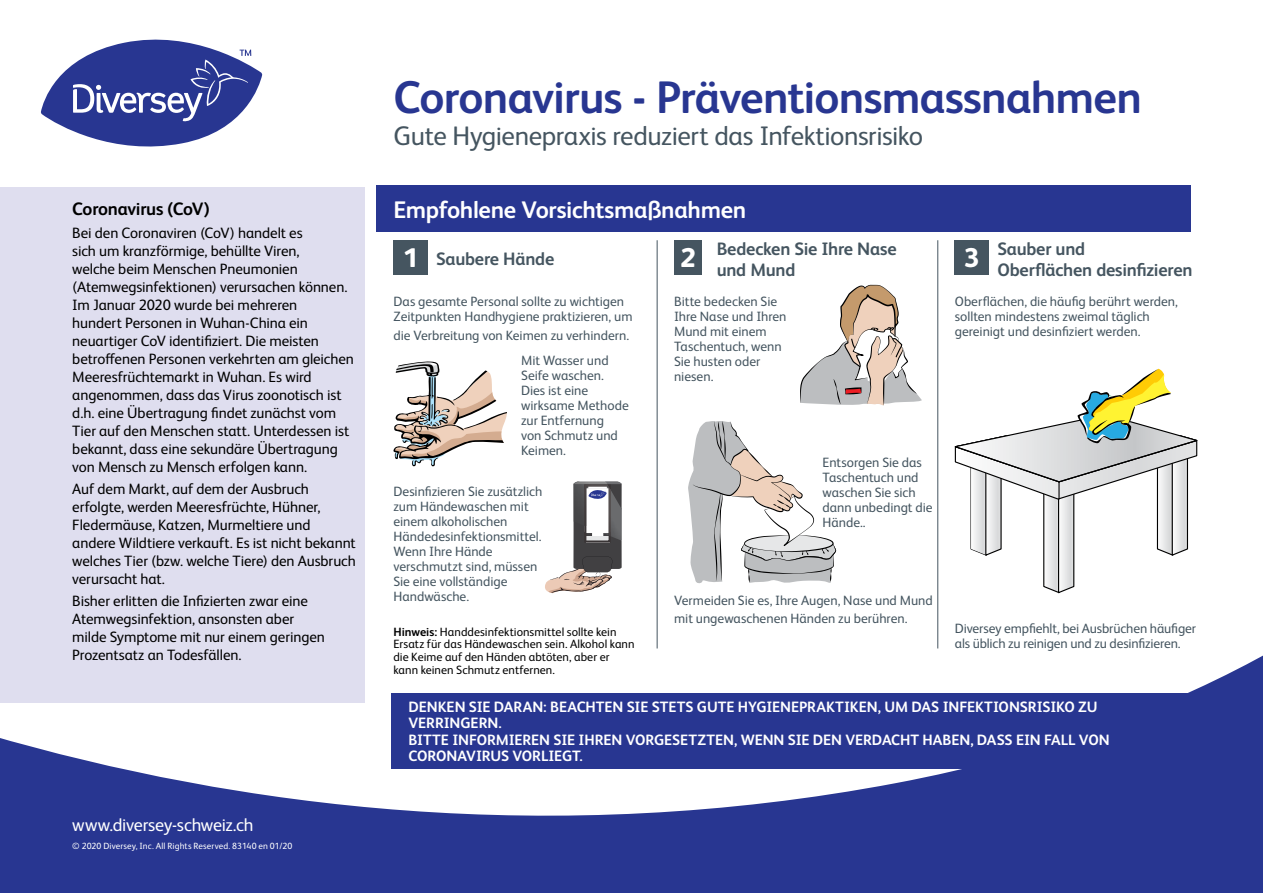
<style>
.page{position:relative;width:1263px;height:893px;background:#fff}
.page>*{position:absolute;margin:0;border:0;box-sizing:border-box;transform-origin:0 0}
.t1{font:700 45.6px "FS Albert Pro";letter-spacing:-.015em;color:#283691}
.t2{font:800 27px "FS Albert Pro";color:#fff}
.t3{font:26.85px "FS Albert Pro";letter-spacing:-.02em;color:#455560}
.t4{font:700 24px "FS Albert Pro";letter-spacing:-.015em;color:#fff}
.t5{font:700 18px "FS Albert Pro";letter-spacing:-.015em;color:#455560}
.t6{font:18px "FS Albert Pro";letter-spacing:-.015em;color:#fff}
.t7{font:700 18px "FS Albert Pro";letter-spacing:-.015em;color:#000}
.t8{font:15px/18px "FS Albert Pro";letter-spacing:-.005em;color:#000}
.t9{font:700 15px/16.5px "FS Albert Pro";letter-spacing:-.005em;color:#fff}
.t10{font:13.5px/15px "FS Albert Pro";color:#455560}
.t11{font:12px/12.8px "FS Albert Pro";letter-spacing:.005em;color:#000}
.t12{font:9px "FS Albert Pro";letter-spacing:.01em;color:#fff}
.s1{font-weight:700}
</style>
<div class="page">
<div style="left:0;top:187px;width:365px;height:516px;background:#dfdeef"></div>
<div style="left:376px;top:185px;width:815px;height:47px;background:#283691"></div>
<div style="left:393px;top:240px;width:34px;height:34px;background:#455560"></div>
<div style="left:674px;top:240px;width:28px;height:34px;background:#455560"></div>
<div style="left:955px;top:240px;width:34px;height:34px;background:#455560"></div>
<hr style="left:657px;top:240px;width:1px;height:408px;background:#455560">
<hr style="left:937px;top:240px;width:1px;height:408px;background:#455560">
<svg style="left:955px;top:368px;width:242px;height:225px"></svg>
<svg style="left:393px;top:361px;width:114px;height:105px"></svg>
<svg style="left:688px;top:421px;width:148px;height:163px"></svg>
<svg style="left:800px;top:285px;width:122px;height:121px"></svg>
<svg style="left:0;top:648px;width:1263px;height:245px;fill:#283691"></svg>
<svg style="left:41px;top:39px;width:221px;height:108px"></svg>
<img style="left:576px;top:481px;width:43px;height:1px">
<svg style="left:545px;top:482px;width:77px;height:111px"></svg>
<div style="left:391px;top:693px;width:800px;height:75px;background:#283691"></div>
<p class="t7" style="left:72px;top:197px;width:139px">Coronavirus (CoV)</p>
<p class="t8" style="left:72px;top:222px;width:283px">Bei den Coronaviren (CoV) handelt es<br>sich um kranzförmige, behüllte Viren,<br>welche beim Menschen Pneumonien (Atemwegsinfektionen) verursachen können.<br>Im Januar 2020 wurde bei mehreren<br>hundert Personen in Wuhan-China ein neuartiger CoV identifiziert. Die meisten betroffenen Personen verkehrten am gleichen Meeresfrüchtemarkt in Wuhan. Es wird angenommen, dass das Virus zoonotisch ist d.h. eine Übertragung findet zunächst vom Tier auf den Menschen statt. Unterdessen ist bekannt, dass eine sekundäre Übertragung von Mensch zu Mensch erfolgen kann.</p>
<p class="t8" style="left:72px;top:479px;width:285px">Auf dem Markt, auf dem der Ausbruch erfolgte, werden Meeresfrüchte, Hühner, Fledermäuse, Katzen, Murmeltiere und andere Wildtiere verkauft. Es ist nicht bekannt welches Tier (bzw. welche Tiere) den Ausbruch verursacht hat.</p>
<p class="t8" style="left:72px;top:591px;width:254px">Bisher erlitten die Infizierten zwar eine Atemwegsinfektion, ansonsten aber milde Symptome mit nur einem geringen Prozentsatz an Todesfällen.</p>
<p class="t6" style="left:72px;top:812px;width:183px">www.diversey-schweiz.ch</p>
<p class="t12" style="left:72px;top:839px;width:222px">© 2020 Diversey, Inc. All Rights Reserved. 83140 en 01/20</p>
<p class="t1" style="left:393px;top:65px;width:750px">Coronavirus - Präventionsmassnahmen</p>
<p class="t3" style="left:393px;top:117px;width:531px">Gute Hygienepraxis reduziert das Infektionsrisiko</p>
<p class="t4" style="left:393px;top:192px;width:354px">Empfohlene Vorsichtsmaßnahmen</p>
<p class="t5" style="left:436px;top:246px;width:120px">Saubere Hände</p>
<p class="t10" style="left:393px;top:293px;width:240px">Das gesamte Personal sollte zu wichtigen<br>Zeitpunkten Handhygiene praktizieren, um</p>
<p class="t10" style="left:393px;top:327px;width:237px">die Verbreitung von Keimen zu verhindern.</p>
<p class="t10" style="left:521px;top:352px;width:109px">Mit Wasser und<br>Seife waschen.<br>Dies ist eine wirksame Methode zur Entfernung<br>von Schmutz und<br>Keimen.</p>
<p class="t10" style="left:393px;top:483px;width:150px">Desinfizieren Sie zusätzlich zum Händewaschen mit einem alkoholischen<br>Händedesinfektionsmittel.<br>Wenn Ihre Hände verschmutzt sind, müssen<br>Sie eine vollständige<br>Handwäsche.</p>
<p class="t5" style="left:717px;top:236px;width:182px">Bedecken Sie Ihre Nase</p>
<p class="t5" style="left:717px;top:257px;width:80px">und Mund</p>
<p class="t5" style="left:997px;top:236px;width:89px">Sauber und</p>
<p class="t5" style="left:997px;top:257px;width:197px">Oberflächen desinfizieren</p>
<p class="t2" style="left:403px;top:236px;width:17px">1</p>
<p class="t2" style="left:680px;top:236px;width:17px">2</p>
<p class="t2" style="left:964px;top:236px;width:17px">3</p>
<p class="t10" style="left:955px;top:293px;width:225px">Oberflächen, die häufig berührt werden, sollten mindestens zweimal täglich gereinigt und desinfiziert werden.</p>
<p class="t10" style="left:674px;top:293px;width:114px">Bitte bedecken Sie<br>Ihre Nase und Ihren<br>Mund mit einem<br>Taschentuch, wenn<br>Sie husten oder niesen.</p>
<p class="t10" style="left:823px;top:454px;width:111px">Entsorgen Sie das<br>Taschentuch und waschen Sie sich dann unbedingt die<br>Hände..</p>
<p class="t10" style="left:674px;top:589px;width:260px;line-height:18.8px">Vermeiden Sie es, Ihre Augen, Nase und Mund mit ungewaschenen Händen zu berühren.</p>
<p class="t10" style="left:955px;top:620px;width:243px">Diversey empfiehlt, bei Ausbrüchen häufiger als üblich zu reinigen und zu desinfizieren.</p>
<p class="t11" style="left:393px;top:624px;width:243px"><span class="s1">Hinweis:</span> Handdesinfektionsmittel sollte kein Ersatz für das Händewaschen sein. Alkohol kann die Keime auf den Händen abtöten, aber er kann keinen Schmutz entfernen.</p>
<p class="t9" style="left:408px;top:697px;width:690px">DENKEN SIE DARAN: BEACHTEN SIE STETS GUTE HYGIENEPRAKTIKEN, UM DAS INFEKTIONSRISIKO ZU<br>VERRINGERN.</p>
<p class="t9" style="left:408px;top:730px;width:703px">BITTE INFORMIEREN SIE IHREN VORGESETZTEN, WENN SIE DEN VERDACHT HABEN, DASS EIN FALL VON<br>CORONAVIRUS VORLIEGT.</p>
</div>
